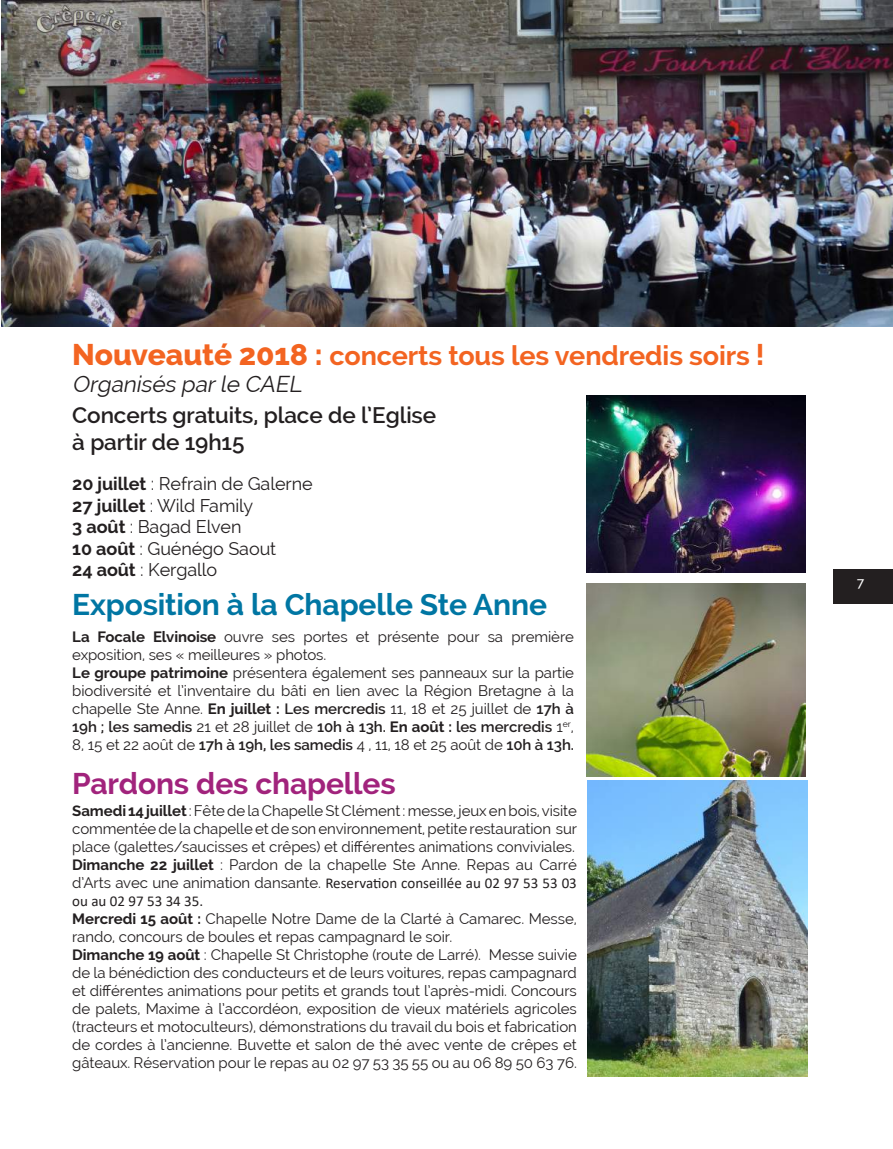
<style>
.page{position:relative;width:893px;height:1149px;background:#fff}
.page>*{position:absolute;margin:0;border:0;box-sizing:border-box;transform-origin:0 0}
.t1{font:700 30px "Raleway";letter-spacing:-.005em;color:#0076a3}
.t2{font:700 30px "Raleway";letter-spacing:-.005em;color:#a1237c}
.t3{font:700 27px "Raleway";letter-spacing:-.005em;color:#f36421}
.t4{font:600 22.5px/27px "Raleway";letter-spacing:-.005em;color:#231f20}
.t5{font:italic 22.5px "Raleway";color:#231f20}
.t6{font:18px/21.6px "Raleway";letter-spacing:-.005em;color:#231f20}
.t7{font:15px/18px "Raleway";letter-spacing:-.005em;color:#231f20}
.t8{font:15px/18px "Calibri";color:#231f20}
.t9{font:500 13.5px "Raleway";color:#fff}
.s1{font-weight:800;font-size:30px}
.s2{font-size:30px}
.s3{font-weight:700}
.s4{font-weight:600}
.s5{font-family:"Raleway"}
</style>
<div class="page">
<div style="left:833px;top:569px;width:60px;height:34px;background:#231f20"></div>
<img style="left:1px;top:0;width:892px;height:327px">
<img style="left:587px;top:583px;width:219px;height:193px">
<img style="left:588px;top:780px;width:220px;height:296px">
<img style="left:587px;top:395px;width:219px;height:177px">
<h2 class="t3" style="left:72px;top:340px;width:694px"><span class="s1">Nouveauté 2018 :</span> concerts tous les vendredis soirs <span class="s2">!</span></h2>
<h3 class="t5" style="left:72px;top:371px;width:236px">Organisés parle CAEL</h3>
<h3 class="t4" style="left:72px;top:402px;width:365px">Concerts gratuits, place de l’Eglise à partir de 19h15</h3>
<p class="t6" style="left:72px;top:472px;width:242px"><span class="s3">20 juillet</span> : Refrain de Galerne<br><span class="s3">27 juillet</span> : Wild Family<br><span class="s3">3 août</span> : Bagad Elven<br><span class="s3">10 août</span> : Guénégo Saout<br><span class="s3">24 août</span> : Kergallo</p>
<h1 class="t1" style="left:72px;top:587px;width:476px">Exposition à la Chapelle Ste Anne</h1>
<p class="t7" style="left:72px;top:627px;width:503px"><span class="s3">La Focale Elvinoise</span> ouvre ses portes et présente pour sa première exposition, ses « meilleures » photos.<br><span class="s3">Le groupe patrimoine</span> présentera également ses panneaux sur la partie biodiversité et l’inventaire du bâti en lien avec la Région Bretagne à la chapelle Ste Anne. <span class="s3">En juillet :</span> <span class="s4">Les mercredis</span> 11, 18 et 25 juillet de <span class="s4">17h à 19h ; les samedis</span> 21 et 28 juillet de <span class="s4">10h à 13h.</span> <span class="s3">En août :</span> <span class="s4">les mercredis</span> 1<sup>er</sup>, 8, 15 et 22 août de <span class="s4">17h à 19h, les samedis</span> 4 , 11, 18 et 25 août de <span class="s4">10h à 13h.</span></p>
<h1 class="t2" style="left:72px;top:766px;width:325px">Pardons des chapelles</h1>
<p class="t7" style="left:72px;top:801px;width:506px"><span class="s3">Samedi 14 juillet</span> : Fête de la Chapelle St Clément : messe, jeux en bois, visite commentée de la chapelle et de son environnement, petite restauration sur place (galettes/saucisses et crêpes) et différentes animations conviviales.<br><span class="s3">Dimanche 22 juillet</span> : Pardon de la chapelle Ste Anne. Repas au Carré</p>
<p class="t8" style="left:72px;top:873px;width:506px"><span class="s5">d’Arts avec une animation dansante.</span> Reservation conseillée au 02 97 53 53 03 ou au 02 97 53 34 35.</p>
<p class="t7" style="left:72px;top:909px;width:506px"><span class="s3">Mercredi 15 août :</span> Chapelle Notre Dame de la Clarté à Camarec. Messe, rando, concours de boules et repas campagnard le soir.<br><span class="s3">Dimanche 19 août</span> : Chapelle St Christophe (route de Larré). Messe suivie de la bénédiction des conducteurs et de leurs voitures, repas campagnard et différentes animations pour petits et grands tout l’après-midi. Concours de palets, Maxime à l’accordéon, exposition de vieux matériels agricoles (tracteurs et motoculteurs), démonstrations du travail du bois et fabrication de cordes à l’ancienne. Buvette et salon de thé avec vente de crêpes et gâteaux. Réservation pour le repas au 02 97 53 35 55 ou au 06 89 50 63 76.</p>
<p class="t9" style="left:857px;top:574px;width:9px">7</p>
</div>
